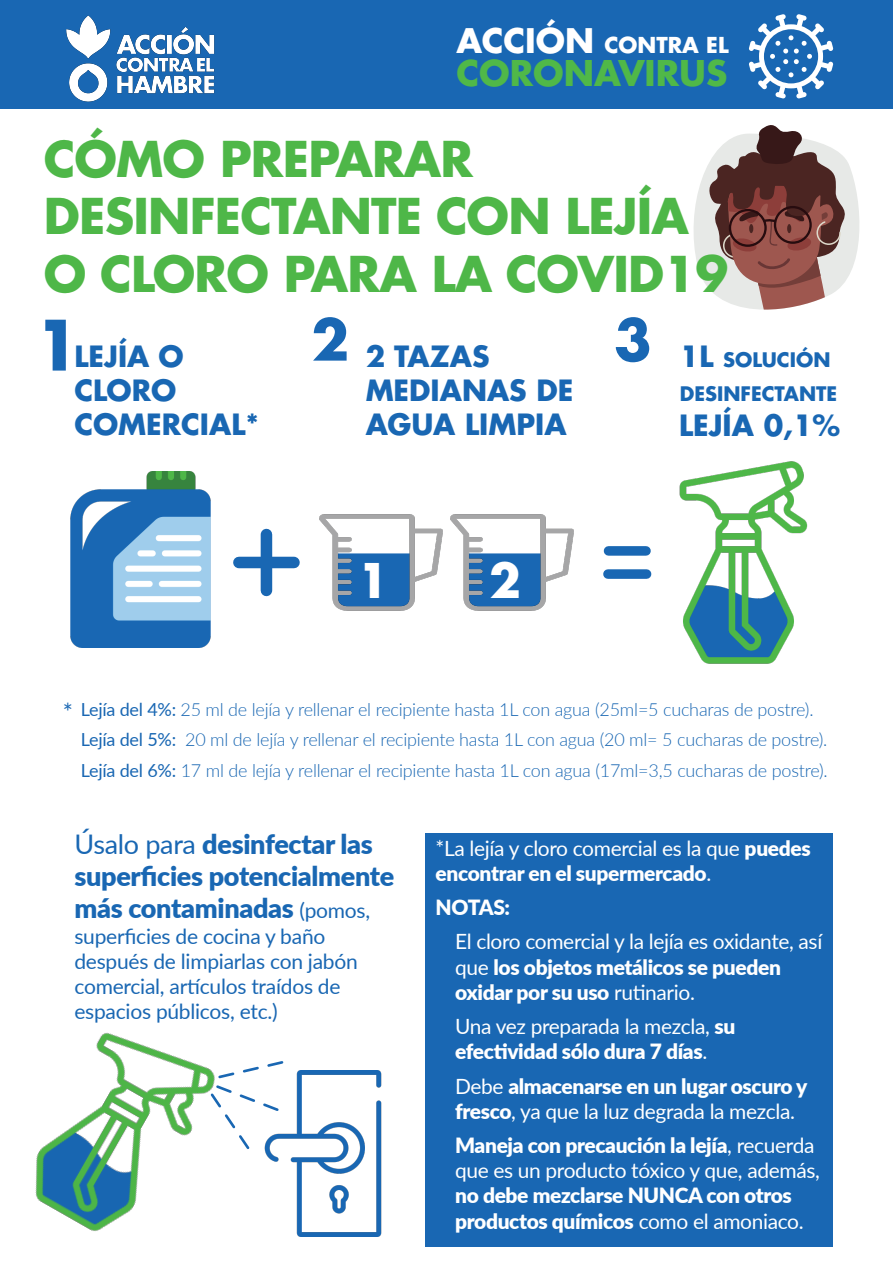
<style>
.page{position:relative;width:893px;height:1263px;background:#fff}
.page>*{position:absolute;margin:0;border:0;box-sizing:border-box;transform-origin:0 0}
.t1{font:700 67.5px "Futura LT Pro";color:#1967b3}
.t2{font:700 55.5px "Futura LT Pro";color:#1967b3}
.t3{font:700 48px/57.6px "Futura LT Pro";letter-spacing:-.015em;color:#4eb748}
.t4{font:700 46.5px "Futura LT Pro";color:#fff}
.t5{font:700 34.5px "Futura LT Pro";color:#50b848}
.t6{font:700 28.5px/34.2px "Futura LT Pro";color:#1967b3}
.t7{font:900 27px/32.4px "Lato";letter-spacing:-.01em;color:#1967b3}
.t8{font:24px "Lato";color:#1967b3}
.t9{font:700 21.45px "Futura LT Pro";color:#fff}
.t10{font:21px/25.2px "Lato";letter-spacing:-.015em;color:#fff}
.t11{font:900 21px/25.2px "Lato";letter-spacing:-.015em;color:#fff}
.t12{font:21px/25.2px "Lato";letter-spacing:-.01em;color:#1967b3}
.t13{font:700 19.5px/34.2px "Futura LT Pro";color:#1967b3}
.t14{font:300 18px/30.6px "Lato";letter-spacing:-.01em;color:#1967b3}
.s1{font-size:33px}
.s2{font-size:28.5px}
.s3{font-weight:400}
.s4{font-weight:400;font-size:21px}
.s5{font-weight:900}
</style>
<div class="page">
<svg style="left:693px;top:125px;width:167px;height:185px"></svg>
<div style="left:0;top:0;width:893px;height:108px;background:#1967b3"></div>
<div style="left:261px;top:534px;width:11px;height:56px;background:#1967b3"></div>
<div style="left:239px;top:557px;width:55px;height:11px;background:#1967b3"></div>
<div style="left:608px;top:569px;width:39px;height:10px;background:#1967b3"></div>
<div style="left:608px;top:546px;width:38px;height:10px;background:#1967b3"></div>
<img style="left:635px;top:461px;width:173px;height:203px">
<img style="left:319px;top:514px;width:123px;height:97px">
<img style="left:451px;top:514px;width:123px;height:97px">
<img style="left:35px;top:1032px;width:173px;height:199px">
<svg style="left:208px;top:1061px;width:76px;height:78px"></svg>
<img style="left:240px;top:1070px;width:142px;height:166px">
<div style="left:425px;top:833px;width:407px;height:414px;background:#1967b3"></div>
<img style="left:70px;top:472px;width:141px;height:176px">
<svg style="left:749px;top:14px;width:84px;height:85px"></svg>
<img style="left:66px;top:15px;width:149px;height:87px">
<p class="t9" style="left:456px;top:28px;width:274px"><span class="s1">ACCIÓN</span> CONTRA EL</p>
<h3 class="t5" style="left:456px;top:46px;width:272px">CORONAVIRUS</h3>
<h3 class="t3" style="left:44px;top:128px;width:686px">CÓMO PREPARAR<br>DESINFECTANTE CON LEJÍA<br>O CLORO PARA LA COVID19</h3>
<h1 class="t1" style="left:35px;top:293px;width:48px">1</h1>
<h2 class="t2" style="left:311px;top:297px;width:39px">2</h2>
<h2 class="t2" style="left:614px;top:297px;width:39px">3</h2>
<h3 class="t6" style="left:74px;top:338px;width:111px">LEJÍA O</h3>
<h3 class="t6" style="left:366px;top:338px;width:209px">2 TAZAS<br>MEDIANAS DE<br>AGUA LIMPIA</h3>
<p class="t13" style="left:680px;top:342px;width:159px"><span class="s2">1L</span> SOLUCIÓN<br>DESINFECTANTE</p>
<h3 class="t6" style="left:74px;top:372px;width:186px">CLORO<br>COMERCIAL*</h3>
<h3 class="t6" style="left:679px;top:407px;width:163px">LEJÍA 0,1%</h3>
<h3 class="t4" style="left:357px;top:545px;width:33px">1</h3>
<h3 class="t4" style="left:489px;top:545px;width:33px">2</h3>
<h3 class="t8" style="left:63px;top:695px;width:12px">*</h3>
<p class="t14" style="left:81px;top:693px;width:748px"><span class="s3">Lejía del 4%:</span> 25 ml de lejía y rellenar el recipiente hasta 1L con agua (25ml=5 cucharas de postre).<br><span class="s3">Lejía del 5%:</span> 20 ml de lejía y rellenar el recipiente hasta 1L con agua (20 ml= 5 cucharas de postre).<br><span class="s3">Lejía del 6%:</span> 17 ml de lejía y rellenar el recipiente hasta 1L con agua (17ml=3,5 cucharas de postre).</p>
<h3 class="t7" style="left:74px;top:826px;width:321px"><span class="s3">Úsalo para</span> desinfectar las superficies potencialmente más contaminadas <span class="s4">(pomos,</span></h3>
<p class="t12" style="left:74px;top:922px;width:285px">superficies de cocina y baño después de limpiarlas con jabón comercial, artículos traídos de espacios públicos, etc.)</p>
<p class="t10" style="left:436px;top:835px;width:377px">*La lejía y cloro comercial es la que <span class="s5">puedes encontrar en el supermercado</span>.</p>
<p class="t11" style="left:436px;top:894px;width:76px">NOTAS:</p>
<p class="t10" style="left:455px;top:928px;width:369px">El cloro comercial y la lejía es oxidante, así que <span class="s5">los objetos metálicos se pueden oxidar por su uso</span> rutinario.</p>
<p class="t11" style="left:455px;top:1013px;width:282px"><span class="s3">Una vez preparada la mezcla,</span> su efectividad sólo dura 7 días<span class="s3">.</span></p>
<p class="t11" style="left:455px;top:1072px;width:354px"><span class="s3">Debe</span> almacenarse en un lugar oscuro y fresco<span class="s3">, ya que la luz degrada la mezcla.</span></p>
<p class="t10" style="left:455px;top:1132px;width:366px"><span class="s5">Maneja con precaución la lejía</span>, recuerda que es un producto tóxico y que, además,</p>
<p class="t11" style="left:455px;top:1182px;width:350px">no debe mezclarse NUNCA con otros productos químicos <span class="s3">como el amoniaco.</span></p>
</div>
